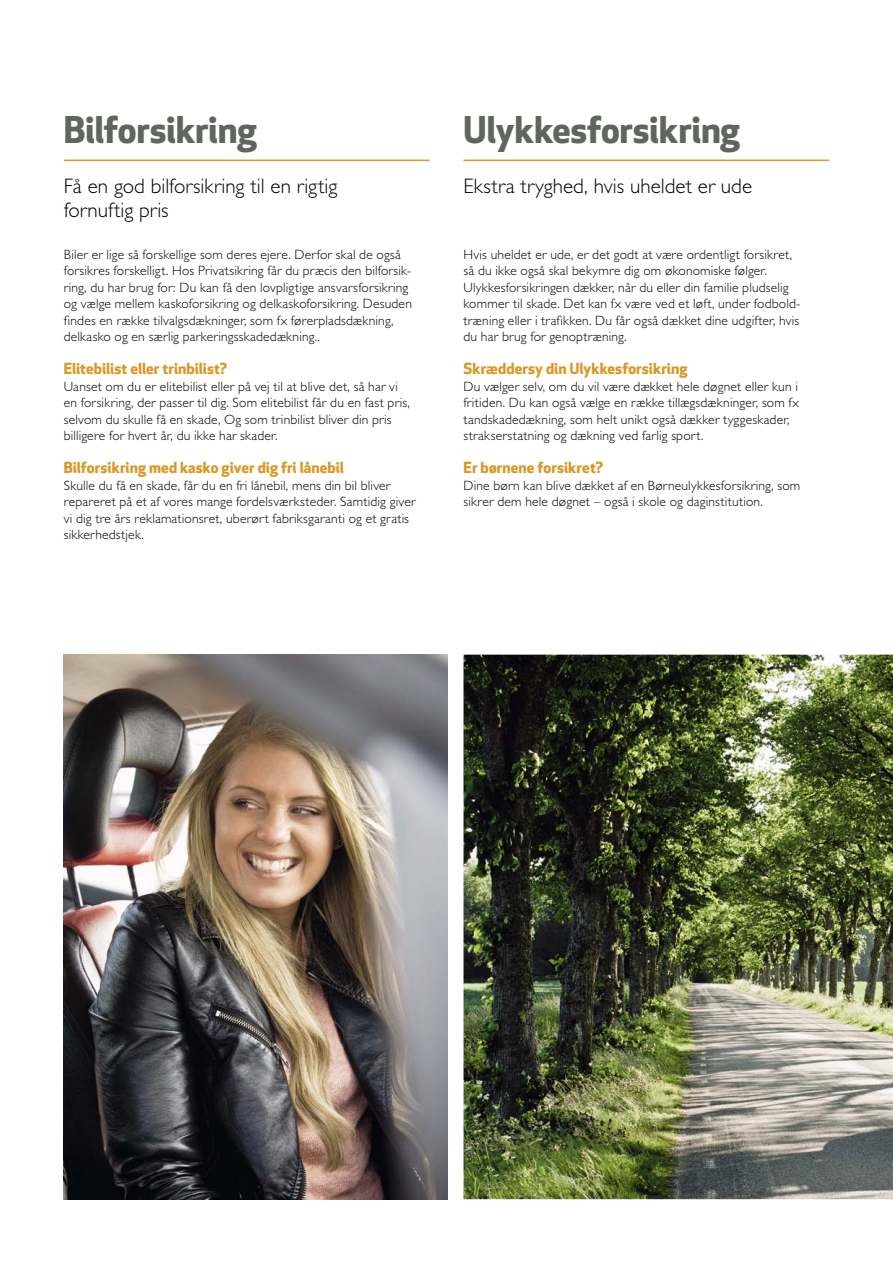
<style>
.page{position:relative;width:893px;height:1263px;background:#fff}
.page>*{position:absolute;margin:0;border:0;box-sizing:border-box;transform-origin:0 0}
.t1{font:700 36px "Apex New";letter-spacing:-.01em;color:#60665e}
.t2{font:300 21px/24.8px "Gill Sans Std";letter-spacing:.005em;color:#000}
.t3{font:700 15px "Apex New";letter-spacing:.005em;color:#da9823}
.t4{font:300 13.5px/16.5px "Gill Sans Std";letter-spacing:.015em;color:#000}
</style>
<div class="page">
<img style="left:463px;top:655px;width:430px;height:544px">
<img style="left:64px;top:655px;width:383px;height:544px">
<hr style="left:463px;top:160px;width:366px;height:1px;background:#da9823">
<hr style="left:64px;top:160px;width:365px;height:1px;background:#da9823">
<h1 class="t1" style="left:64px;top:104px;width:195px">Bilforsikring</h1>
<h2 class="t2" style="left:64px;top:173px;width:275px">Få en god bilforsikring til en rigtig fornuftig pris</h2>
<p class="t4" style="left:64px;top:246px;width:350px">Biler er lige så forskellige som deres ejere. Derfor skal de også forsikres forskelligt. Hos Privatsikring får du præcis den bilforsik&shy;ring, du har brug for: Du kan få den lovpligtige ansvarsforsikring og vælge mellem kaskoforsikring og delkaskoforsikring. Desuden findes en række tilvalgsdækninger, som fx førerpladsdækning, delkasko og en særlig parkeringsskadedækning..</p>
<p class="t3" style="left:64px;top:358px;width:165px">Elitebilist eller trinbilist?</p>
<p class="t4" style="left:64px;top:378px;width:348px">Uanset om du er elitebilist eller på vej til at blive det, så har vi en forsikring, der passer til dig. Som elitebilist får du en fast pris, selvom du skulle få en skade, Og som trinbilist bliver din pris billigere for hvert år, du ikke har skader.</p>
<p class="t3" style="left:64px;top:457px;width:282px">Bilforsikring med kasko giver dig fri lånebil</p>
<p class="t4" style="left:64px;top:477px;width:353px">Skulle du få en skade, får du en fri lånebil, mens din bil bliver repareret på et af vores mange fordelsværksteder. Samtidig giver vi dig tre års reklamationsret, uberørt fabriksgaranti og et gratis sikkerhedstjek.</p>
<h1 class="t1" style="left:463px;top:104px;width:278px">Ulykkesforsikring</h1>
<h2 class="t2" style="left:463px;top:173px;width:290px">Ekstra tryghed, hvis uheldet er ude</h2>
<p class="t4" style="left:463px;top:246px;width:339px">Hvis uheldet er ude, er det godt at være ordentligt forsikret, så du ikke også skal bekymre dig om økonomiske følger.<br>Ulykkesforsikringen dækker, når du eller din familie pludselig kommer til skade. Det kan fx være ved et løft, under fodbold&shy;træning eller i trafikken. Du får også dækket dine udgifter, hvis du har brug for genoptræning.</p>
<p class="t3" style="left:463px;top:358px;width:225px">Skræddersy din Ulykkesforsikring</p>
<p class="t4" style="left:463px;top:378px;width:337px">Du vælger selv, om du vil være dækket hele døgnet eller kun i fritiden. Du kan også vælge en række tillægsdækninger, som fx tandskadedækning, som helt unikt også dækker tyggeskader, strakserstatning og dækning ved farlig sport.</p>
<p class="t3" style="left:463px;top:457px;width:141px">Er børnene forsikret?</p>
<p class="t4" style="left:463px;top:477px;width:338px">Dine børn kan blive dækket af en Børneulykkesforsikring, som sikrer dem hele døgnet – også i skole og daginstitution.</p>
</div>
